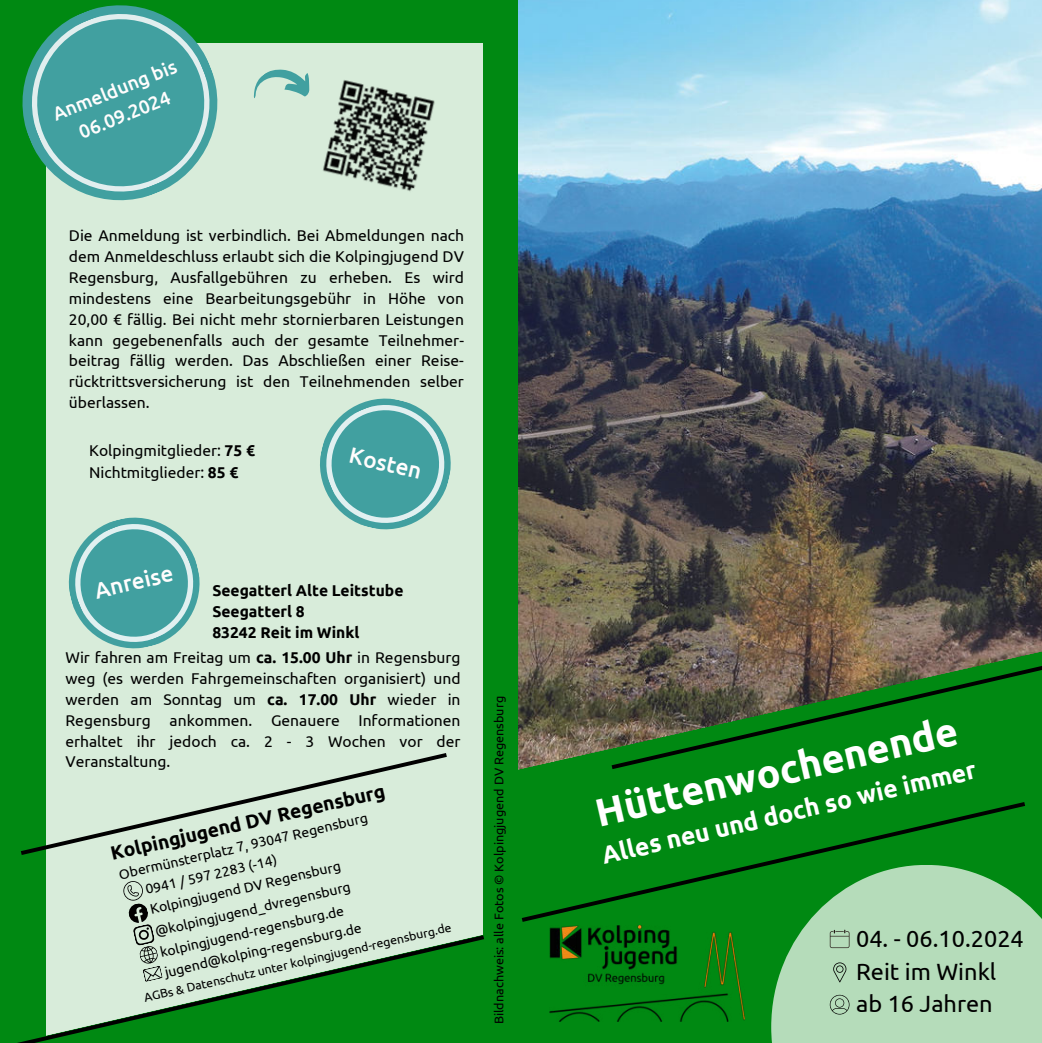
<style>
.page{position:relative;width:1042px;height:1043px;background:#fff}
.page>*{position:absolute;margin:0;border:0;box-sizing:border-box;transform-origin:0 0}
.t1{font:700 39.38px "Ubuntu";color:#fff}
.t2{font:700 24.68px "Ubuntu";color:#fff}
.t3{font:23.45px/32.9px "Ubuntu";color:#000}
.t4{font:500 22.57px "Ubuntu";color:#fffdfd}
.t5{font:700 19.25px "Ubuntu";color:#000}
.t6{font:500 19.07px/26.2px "Ubuntu";color:#fffdfd;text-align:center}
.t7{font:15.58px/20.8px "Ubuntu";color:#000;text-align:justify}
.t8{font:700 15.58px/20.8px "Ubuntu";color:#000}
.t9{font:14px/20.5px "Ubuntu";color:#000}
.t10{font:12.6px "Ubuntu";color:#000}
.t11{font:12.25px "Ubuntu";color:#000}
.s1{font-weight:700}
</style>
<div class="page">
<img style="left:518px;top:0;width:523px;height:646px">
<svg style="left:518px;top:646px;width:523px;height:396px;background:#247b27"></svg>
<img style="left:549px;top:925px;width:195px;height:96px">
<div style="left:0;top:0;width:518px;height:1042px;background:#008912"></div>
<div style="left:46px;top:43px;width:436px;height:999px;background:#d8ecda"></div>
<svg style="left:482px;top:925px;width:40px;height:117px"></svg>
<div style="left:771px;top:864px;width:270px;height:178px;background:#b5dcba"></div>
<svg style="left:833px;top:962px;width:13px;height:19px"></svg>
<svg style="left:829px;top:994px;width:20px;height:20px"></svg>
<svg style="left:829px;top:929px;width:20px;height:18px"></svg>
<svg style="left:607px;top:654px;width:434px;height:117px;background:#2a7229"></svg>
<svg style="left:21px;top:753px;width:426px;height:102px"></svg>
<svg style="left:518px;top:799px;width:511px;height:125px"></svg>
<svg style="left:21px;top:932px;width:467px;height:110px"></svg>
<svg style="left:320px;top:398px;width:131px;height:132px"></svg>
<svg style="left:123px;top:881px;width:40px;height:100px"></svg>
<svg style="left:68px;top:517px;width:132px;height:132px"></svg>
<img style="left:309px;top:80px;width:126px;height:112px">
<svg style="left:254px;top:69px;width:55px;height:29px"></svg>
<svg style="left:22px;top:5px;width:196px;height:196px"></svg>
<p class="t6" style="left:48px;top:102px;width:133px;rotate:-22deg">Anmeldung bis<br>06.09.2024</p>
<p class="t7" style="left:69px;top:225px;width:396px">Die Anmeldung ist verbindlich. Bei Abmeldungen nach dem Anmeldeschluss erlaubt sich die Kolpingjugend DV Regensburg, Ausfallgebühren zu erheben. Es wird mindestens eine Bearbeitungsgebühr in Höhe von 20,00 € fällig. Bei nicht mehr stornierbaren Leistungen kann gegebenenfalls auch der gesamte Teilnehmer&shy;beitrag fällig werden. Das Abschließen einer Reise&shy;rücktrittsversicherung ist den Teilnehmenden selber überlassen.</p>
<p class="t7" style="left:89px;top:439px;width:167px;line-height:21.7px">Kolpingmitglieder: <span class="s1">75 €<br></span>Nichtmitglieder: <span class="s1">85 €</span></p>
<h3 class="t4" style="left:352px;top:440px;width:75px;rotate:13deg">Kosten</h3>
<h3 class="t4" style="left:92px;top:577px;width:81px;rotate:-13deg">Anreise</h3>
<p class="t8" style="left:212px;top:580px;width:192px">Seegatterl Alte Leitstube<br>Seegatterl 8<br>83242 Reit im Winkl</p>
<p class="t7" style="left:65px;top:646px;width:396px">Wir fahren am Freitag um <span class="s1">ca. 15.00 Uhr</span> in Regensburg weg (es werden Fahrgemeinschaften organisiert) und werden am Sonntag um <span class="s1">ca. 17.00 Uhr</span> wieder in Regensburg ankommen. Genauere Informationen erhaltet ihr jedoch ca. 2 - 3 Wochen vor der Veranstaltung.</p>
<p class="t5" style="left:108px;top:842px;width:282px;rotate:-13deg">Kolpingjugend DV Regensburg</p>
<p class="t9" style="left:139px;top:859px;width:234px;text-indent:-23px;rotate:-13deg">Obermünsterplatz 7, 93047 Regensburg<br>0941 / 597 2283 (-14)<br>Kolpingjugend DV Regensburg</p>
<p class="t9" style="left:153px;top:920px;width:203px;line-height:21px;rotate:-13deg">@kolpingjugend_dvregensburg kolpingjugend-regensburg.de jugend@kolping-regensburg.de</p>
<p class="t11" style="left:142px;top:990px;width:316px;rotate:-13deg">AGBs &amp; Datenschutz unter kolpingjugend-regensburg.de</p>
<p class="t10" style="left:491px;top:1023px;width:329px;rotate:-90deg">Bildnachweis: alle Fotos © Kolpingjugend DV Regensburg</p>
<h1 class="t1" style="left:590px;top:789px;width:372px;rotate:-13deg">Hüttenwochenende</h1>
<h2 class="t2" style="left:598px;top:840px;width:385px;rotate:-13deg">Alles neu und doch so wie immer</h2>
<h3 class="t3" style="left:855px;top:921px;width:169px">04. - 06.10.2024<br>Reit im Winkl</h3>
<h3 class="t3" style="left:855px;top:986px;width:138px">ab 16 Jahren</h3>
</div>
